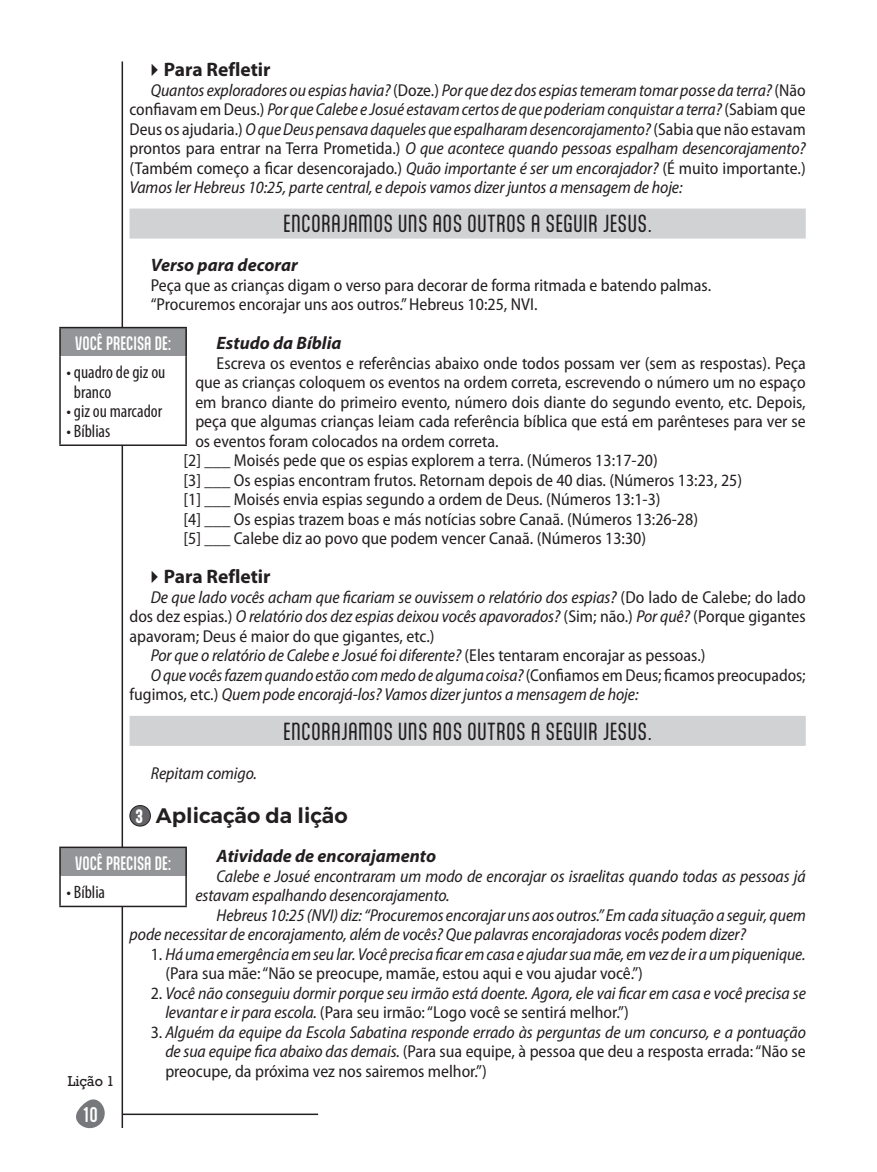
<style>
.page{position:relative;width:877px;height:1172px;background:#fff}
.page>*{position:absolute;margin:0;border:0;box-sizing:border-box;transform-origin:0 0}
.Mensagem{font:21px "Aptly";letter-spacing:.01em;color:#231f20}
.Título_Programação{font:600 21px "Montserrat";color:#231f20}
.t1{font:700 19.5px "Myriad Pro";color:#231f20}
.Tópicos{font:italic 700 18px "Myriad Pro";color:#231f20}
.Você_Precisa{font:condensed 18px/19.5px "Myriad Pro";color:#231f20}
.t2{font:500 18px "Aptly";color:#fff}
.Texto{font:italic semi-condensed 17.25px/19.5px "Myriad Pro";letter-spacing:-.005em;color:#231f20}
.Texto-2{font:semi-condensed 17.25px/19.5px "Myriad Pro";color:#231f20;text-align:justify}
.t3{font:500 16.5px "Aptly";color:#fff;scale:.95 1}
._2-_Coluna_Tabela_P{font:700 16.5px "Aptly";color:#fff}
.t4{font:13.5px "Rockwell";letter-spacing:-.01em;color:#231f20}
.s1{font-style:normal}
</style>
<div class="page">
<hr style="left:122px;top:1113px;width:196px;height:1px;background:#231f20">
<hr style="left:122px;top:61px;width:1px;height:1066px;background:#231f20">
<svg style="left:76px;top:1099px;width:29px;height:30px"></svg>
<div style="left:129px;top:208px;width:677px;height:30px;background:#d1d2d4"></div>
<div style="left:129px;top:715px;width:677px;height:30px;background:#d1d2d4"></div>
<div style="left:130px;top:805px;width:20px;height:21px;background:#636366;border-radius:50%"></div>
<div style="left:129px;top:805px;width:22px;height:21px;border:1px solid #231f20;border-radius:50%"></div>
<div style="left:60px;top:327px;width:126px;height:29px;background:#939598"></div>
<div style="left:60px;top:356px;width:126px;height:89px;background:#fff"></div>
<hr style="left:59px;top:356px;width:2px;height:88px;background:#231f20">
<hr style="left:185px;top:356px;width:2px;height:88px;background:#231f20">
<hr style="left:59px;top:444px;width:128px;height:2px;background:#231f20">
<hr style="left:59px;top:327px;width:128px;height:1px;background:#231f20">
<hr style="left:59px;top:328px;width:2px;height:28px;background:#231f20">
<hr style="left:185px;top:328px;width:2px;height:28px;background:#231f20">
<div style="left:60px;top:847px;width:126px;height:28px;background:#939598"></div>
<div style="left:60px;top:875px;width:126px;height:31px;background:#fff"></div>
<hr style="left:59px;top:875px;width:2px;height:30px;background:#231f20">
<hr style="left:185px;top:875px;width:2px;height:30px;background:#231f20">
<hr style="left:59px;top:905px;width:128px;height:2px;background:#231f20">
<hr style="left:59px;top:846px;width:128px;height:2px;background:#231f20">
<hr style="left:59px;top:848px;width:2px;height:27px;background:#231f20">
<hr style="left:185px;top:848px;width:2px;height:27px;background:#231f20">
<p class="t1" style="left:164px;top:59px;width:108px">Para Refletir</p>
<p class="Texto" style="left:129px;top:80px;width:678px;text-align:justify;text-indent:21px">Quantos exploradores ou espias havia? <span class="s1">(Doze.)</span> Por que dez dos espias temeram tomar posse da terra? <span class="s1">(Não confiavam em Deus.)</span> Por que Calebe e Josué estavam certos de que poderiam conquistar a terra? <span class="s1">(Sabiam que Deus os ajudaria.)</span> O que Deus pensava daqueles que espalharam desencorajamento? <span class="s1">(Sabia que não estavam prontos para entrar na Terra Prometida.)</span> O que acontece quando pessoas espalham desencorajamento? <span class="s1">(Também começo a ficar desencorajado.)</span> Quão importante é ser um encorajador? <span class="s1">(É muito importante.)<br></span>Vamos ler Hebreus 10:25, parte central, e depois vamos dizer juntos a mensagem de hoje:</p>
<p class="Mensagem" style="left:283px;top:210px;width:370px">ENCORAJAMOS UNS AOS OUTROS A SEGUIR JESUS.</p>
<p class="Tópicos" style="left:151px;top:253px;width:148px">Verso para decorar</p>
<p class="Texto-2" style="left:151px;top:275px;width:562px">Peça que as crianças digam o verso para decorar de forma ritmada e batendo palmas.</p>
<p class="Texto-2" style="left:151px;top:295px;width:388px">“Procuremos encorajar uns aos outros.” Hebreus 10:25, NVI.</p>
<p class="Tópicos" style="left:217px;top:331px;width:126px">Estudo da Bíblia</p>
<p class="Texto-2" style="left:195px;top:353px;width:612px;text-indent:21px">Escreva os eventos e referências abaixo onde todos possam ver (sem as respostas). Peça que as crianças coloquem os eventos na ordem correta, escrevendo o número um no espaço em branco diante do primeiro evento, número dois diante do segundo evento, etc. Depois, peça que algumas crianças leiam cada referência bíblica que está em parênteses para ver se os eventos foram colocados na ordem correta.</p>
<p class="Texto-2" style="left:183px;top:451px;width:476px">[2] ___ Moisés pede que os espias explorem a terra. (Números 13:17-20)</p>
<p class="Texto-2" style="left:183px;top:470px;width:560px">[3] ___ Os espias encontram frutos. Retornam depois de 40 dias. (Números 13:23, 25)</p>
<p class="Texto-2" style="left:183px;top:490px;width:479px">[1] ___ Moisés envia espias segundo a ordem de Deus. (Números 13:1-3)</p>
<p class="Texto-2" style="left:183px;top:509px;width:516px">[4] ___ Os espias trazem boas e más notícias sobre Canaã. (Números 13:26-28)</p>
<p class="Texto-2" style="left:183px;top:529px;width:464px">[5] ___ Calebe diz ao povo que podem vencer Canaã. (Números 13:30)</p>
<p class="t1" style="left:164px;top:566px;width:108px">Para Refletir</p>
<p class="Texto" style="left:129px;top:587px;width:678px;text-align:justify;text-indent:21px">De que lado vocês acham que ficariam se ouvissem o relatório dos espias? <span class="s1">(Do lado de Calebe; do lado dos dez espias.)</span> O relatório dos dez espias deixou vocês apavorados? <span class="s1">(Sim; não.)</span> Por quê? <span class="s1">(Porque gigantes apavoram; Deus é maior do que gigantes, etc.)</span></p>
<p class="Texto" style="left:151px;top:645px;width:556px">Por que o relatório de Calebe e Josué foi diferente? <span class="s1">(Eles tentaram encorajar as pessoas.)</span></p>
<p class="Texto" style="left:129px;top:665px;width:678px;text-indent:21px">O que vocês fazem quando estão com medo de alguma coisa? <span class="s1">(Confiamos em Deus; ficamos preocupados; fugimos, etc.)</span> Quem pode encorajá-los? Vamos dizer juntos a mensagem de hoje:</p>
<p class="Mensagem" style="left:283px;top:717px;width:370px">ENCORAJAMOS UNS AOS OUTROS A SEGUIR JESUS.</p>
<p class="Texto" style="left:151px;top:762px;width:108px">Repitam comigo.</p>
<p class="_2-_Coluna_Tabela_P" style="left:135px;top:805px;width:9px">3</p>
<p class="Título_Programação" style="left:156px;top:802px;width:193px">Aplicação da lição</p>
<p class="Tópicos" style="left:217px;top:844px;width:221px">Atividade de encorajamento</p>
<p class="Texto" style="left:195px;top:866px;width:612px;text-indent:21px">Calebe e Josué encontraram um modo de encorajar os israelitas quando todas as pessoas já estavam espalhando desencorajamento.</p>
<p class="Texto" style="left:129px;top:905px;width:678px;text-indent:87px">Hebreus 10:25 (NVI) diz: “Procuremos encorajar uns aos outros.” Em cada situação a seguir, quem pode necessitar de encorajamento, além de vocês? Que palavras encorajadoras vocês podem dizer?</p>
<p class="Texto" style="left:165px;top:944px;width:642px;text-indent:-15px"><span class="s1">1.</span> Há uma emergência em seu lar. Você precisa ficar em casa e ajudar sua mãe, em vez de ir a um piquenique. <span class="s1">(Para sua mãe: “Não se preocupe, mamãe, estou aqui e vou ajudar você.”)</span></p>
<p class="Texto" style="left:165px;top:983px;width:642px;text-indent:-15px"><span class="s1">2.</span> Você não conseguiu dormir porque seu irmão está doente. Agora, ele vai ficar em casa e você precisa se levantar e ir para escola. <span class="s1">(Para seu irmão: “Logo você se sentirá melhor.”)</span></p>
<p class="Texto" style="left:165px;top:1022px;width:642px;text-align:justify;text-indent:-15px"><span class="s1">3.</span> Alguém da equipe da Escola Sabatina responde errado às perguntas de um concurso, e a pontuação de sua equipe fica abaixo das demais. <span class="s1">(Para sua equipe, à pessoa que deu a resposta errada: “Não se preocupe, da próxima vez nos sairemos melhor.”)</span></p>
<p class="t3" style="left:75px;top:333px;width:103px">VOCÊ PRECISA DE:</p>
<p class="Você_Precisa" style="left:74px;top:362px;width:93px;text-indent:-7px">• quadro de giz ou branco</p>
<p class="Você_Precisa" style="left:66px;top:401px;width:97px">• giz ou marcador</p>
<p class="Você_Precisa" style="left:66px;top:421px;width:45px">• Bíblias</p>
<p class="t3" style="left:75px;top:852px;width:103px">VOCÊ PRECISA DE:</p>
<p class="Você_Precisa" style="left:66px;top:882px;width:40px">• Bíblia</p>
<p class="t4" style="left:68px;top:1072px;width:48px">Lição 1</p>
<p class="t2" style="left:84px;top:1103px;width:16px">10</p>
</div>
